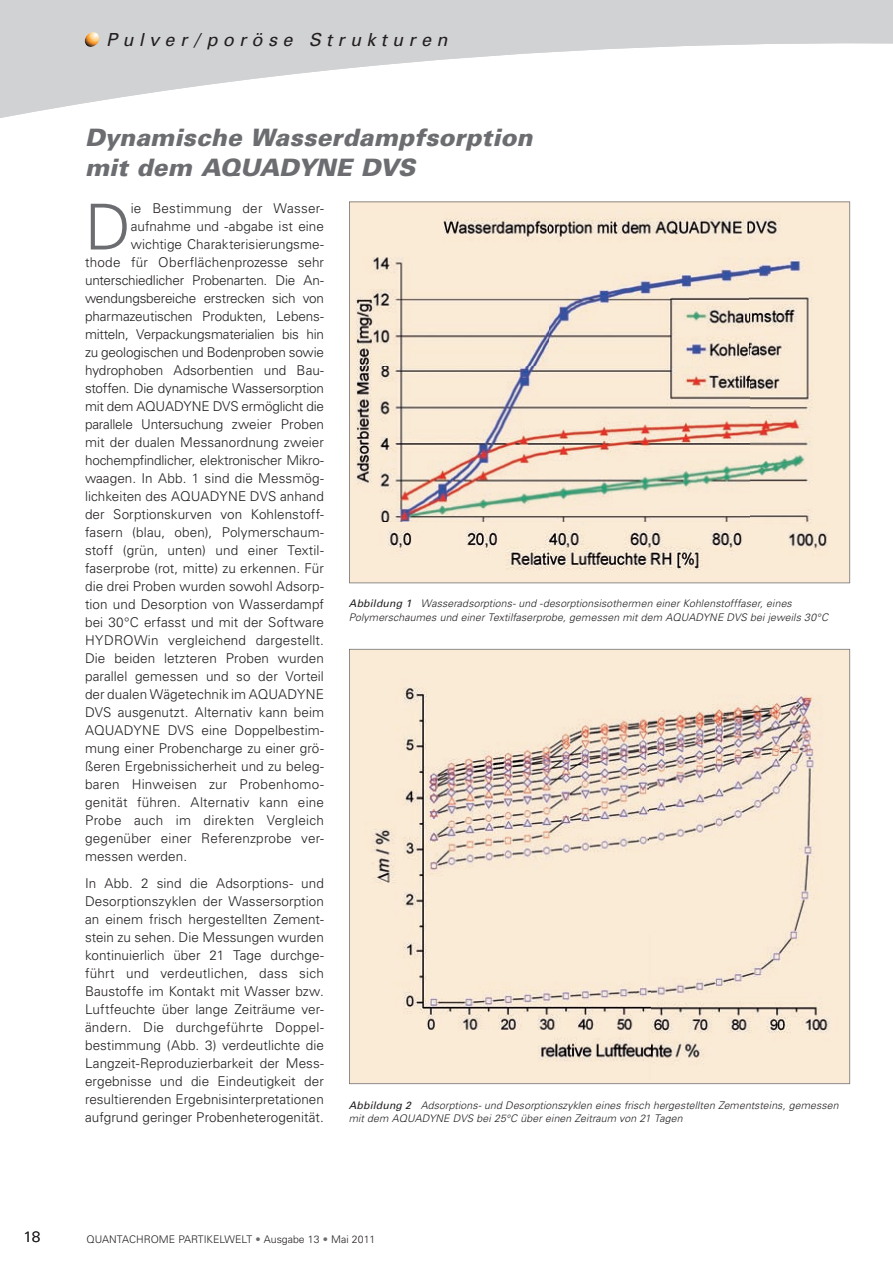
<style>
.page{position:relative;width:893px;height:1263px;background:#fff}
.page>*{position:absolute;margin:0;border:0;box-sizing:border-box;transform-origin:0 0}
.t1{font:300 63.3px "Univers";color:#6c6d70}
.t2{font:italic 900 24px/30px "Univers";letter-spacing:.005em;color:#6c6d70}
.t3{font:italic 18px "Univers";letter-spacing:.3em;color:#231f20}
.t4{font:300 15px "Univers";color:#231f20}
.t5{font:300 13.5px/18px "Univers";color:#231f20;text-align:justify}
.t6{font:300 13.5px "Univers";letter-spacing:-.02em;color:#231f20}
.t7{font:300 13.5px "Univers";letter-spacing:.02em;color:#231f20}
.t8{font:italic 300 10.5px/13.5px "Univers";letter-spacing:.01em;color:#231f20}
.t9{font:300 10.5px "Univers";color:#231f20}
.s1{font-weight:400}
.s2{color:#6c6d70}
</style>
<div class="page">
<svg style="left:0;top:0;width:893px;height:118px;fill:#d1d2d4"></svg>
<img style="left:84px;top:32px;width:16px;height:15px">
<svg style="left:349px;top:202px;width:501px;height:381px;background:#e7d9c7"></svg>
<svg style="left:349px;top:649px;width:501px;height:435px;background:#eedfcd"></svg>
<h3 class="t3" style="left:106px;top:33px;width:343px">Pulver/poröse Strukturen</h3>
<h2 class="t2" style="left:85px;top:125px;width:449px">Dynamische Wasserdampfsorption mit dem AQUADYNE DVS</h2>
<h1 class="t1" style="left:85px;top:204px;width:47px">D</h1>
<p class="t5" style="left:131px;top:201px;width:195px">ie Bestimmung der Wasser-</p>
<p class="t5" style="left:131px;top:219px;width:195px">aufnahme und -abgabe ist eine</p>
<p class="t5" style="left:131px;top:237px;width:195px">wichtige Charak terisierungs me-</p>
<p class="t5" style="left:85px;top:255px;width:240px">thode für Ober flächen prozesse sehr</p>
<p class="t5" style="left:85px;top:273px;width:240px">unterschiedlicher Pro ben arten. Die An -</p>
<p class="t5" style="left:85px;top:291px;width:240px">wen dungsbereiche er strecken sich von</p>
<p class="t5" style="left:85px;top:309px;width:240px">pharmazeutischen Produkten, Lebens-</p>
<p class="t6" style="left:85px;top:330px;width:240px">mitteln, Ver packungs materialien bis hin</p>
<p class="t5" style="left:85px;top:345px;width:240px">zu geologischen und Bodenproben sowie</p>
<p class="t5" style="left:85px;top:363px;width:240px">hydrophoben Ad sor bentien und Bau-</p>
<p class="t5" style="left:85px;top:381px;width:240px">stoffen. Die dynamische Wassersorp tion</p>
<p class="t5" style="left:85px;top:399px;width:240px">mit dem AQUADYNE DVS ermöglicht die</p>
<p class="t5" style="left:85px;top:417px;width:240px">parallele Unter suchung zweier Proben</p>
<p class="t5" style="left:85px;top:435px;width:240px">mit der dualen Messanordnung zweier</p>
<p class="t5" style="left:85px;top:453px;width:240px">hochempfindlicher, elektronischer Mikro -</p>
<p class="t5" style="left:85px;top:471px;width:240px">waagen. In Abb. 1 sind die Mess mög-</p>
<p class="t5" style="left:85px;top:489px;width:240px">lichkeiten des AQUADYNE DVS anhand</p>
<p class="t5" style="left:85px;top:507px;width:240px">der Sorptions kurven von Koh len stoff-</p>
<p class="t5" style="left:85px;top:525px;width:240px">fasern (blau, oben), Poly mer schaum-</p>
<p class="t5" style="left:85px;top:543px;width:240px">stoff (grün, unten) und einer Textil-</p>
<p class="t5" style="left:85px;top:561px;width:240px">faserprobe (rot, mitte) zu erkennen. Für</p>
<p class="t5" style="left:85px;top:579px;width:241px">die drei Proben wurden sowohl Adsorp-</p>
<p class="t5" style="left:85px;top:597px;width:240px">tion und Desorp tion von Wasser dampf</p>
<p class="t5" style="left:85px;top:615px;width:240px">bei 30°C erfasst und mit der Software</p>
<p class="t5" style="left:85px;top:633px;width:240px">HYDROWin vergleichend dargestellt.</p>
<p class="t5" style="left:85px;top:651px;width:240px">Die beiden letzteren Proben wurden</p>
<p class="t5" style="left:85px;top:669px;width:240px">parallel gemessen und so der Vorteil</p>
<p class="t5" style="left:85px;top:687px;width:240px">der dualen Wäge technik im AQUADYNE</p>
<p class="t5" style="left:85px;top:705px;width:240px">DVS ausgenutzt. Alternativ kann beim</p>
<p class="t5" style="left:85px;top:723px;width:240px">AQUADYNE DVS eine Doppel be stim-</p>
<p class="t5" style="left:85px;top:741px;width:240px">mung einer Probencharge zu einer grö-</p>
<p class="t5" style="left:85px;top:759px;width:240px">ßeren Ergebnissicherheit und zu beleg-</p>
<p class="t5" style="left:85px;top:777px;width:240px">baren Hinweisen zur Pro ben homo-</p>
<p class="t5" style="left:85px;top:795px;width:240px">genität führen. Alternativ kann eine</p>
<p class="t7" style="left:85px;top:816px;width:240px">Probe auch im direkten Ver gleich</p>
<p class="t5" style="left:85px;top:831px;width:240px">gegen über einer Referenz probe ver-</p>
<p class="t5" style="left:85px;top:849px;width:104px">messen werden.</p>
<p class="t5" style="left:85px;top:875px;width:240px">In Abb. 2 sind die Adsorptions- und Desorptionszyklen der Wassersorption an einem frisch hergestellten Zement&shy;stein zu sehen. Die Messungen wurden kontinuierlich über 21 Tage durchge&shy;führt und verdeutlichen, dass sich Baustoffe im Kontakt mit Wasser bzw.<br>Luftfeuchte über lange Zeiträume ver&shy;ändern. Die durchgeführte Doppel&shy;bestimmung (Abb. 3) verdeutlichte die Langzeit-Reproduzierbarkeit der Mess&shy;ergebnisse und die Eindeutigkeit der resultierenden Ergebnis interpretationen aufgrund geringer Probenheterogenität.</p>
<p class="t8" style="left:349px;top:598px;width:481px"><span class="s1">Abbildung 1</span> Wasseradsorptions- und -desorptionsisothermen einer Kohlenstofffaser, eines<br>Polymerschaumes und einer Textilfaserprobe, gemessen mit dem AQUADYNE DVS bei jeweils 30°C</p>
<p class="t8" style="left:349px;top:1099px;width:491px"><span class="s1">Abbildung 2</span> Adsorptions- und Desorptionszyklen eines frisch hergestellten Zementsteins, gemessen mit dem AQUADYNE DVS bei 25°C über einen Zeitraum von 21 Tagen</p>
<p class="t4" style="left:24px;top:1231px;width:18px">18</p>
<p class="t9" style="left:86px;top:1236px;width:290px">QUANTACHROME PARTIKELWELT <span class="s2">•</span> Ausgabe 13 <span class="s2">•</span> Mai 2011</p>
</div>
